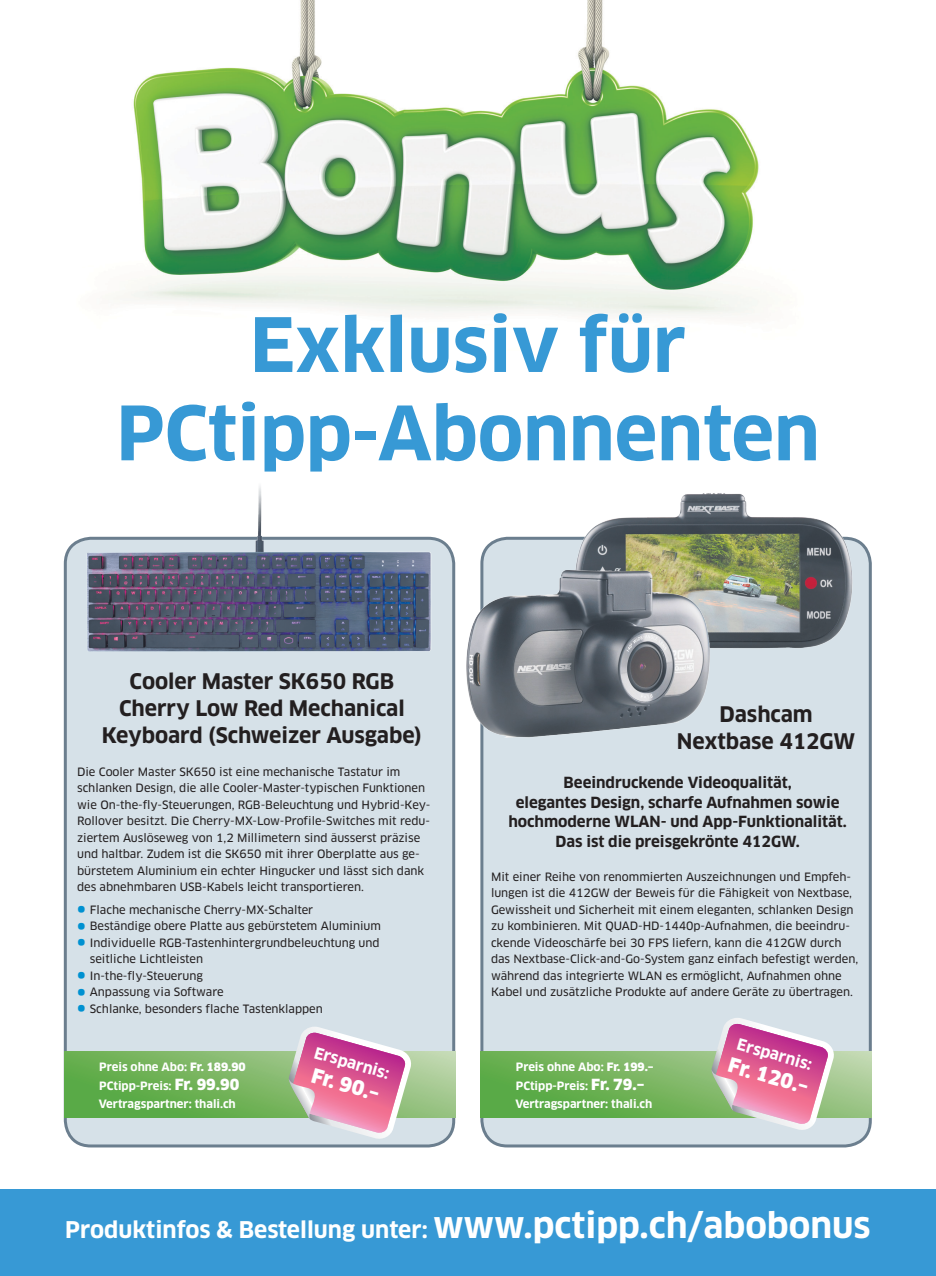
<style>
.page{position:relative;width:936px;height:1276px;background:#fff}
.page>*{position:absolute;margin:0;border:0;box-sizing:border-box;transform-origin:0 0}
.t1{font:700 73.05px/88.3px "Clan OT";letter-spacing:-.005em;color:#3799d5;text-align:center}
.t2{font:700 22.5px "Clan OT";color:#fff}
.t3{font:700 21px/27px "Clan OT";letter-spacing:-.005em;color:#231f20;text-align:center}
.t4{font:900 19.8px "Clan OT";color:#fff}
.t5{font:700 15.6px "Clan OT";color:#fff}
.t6{font:700 15px/19.5px "Clan OT";letter-spacing:-.005em;color:#231f20;text-align:center}
.t7{font:11.25px/16.5px "Clan OT News";letter-spacing:-.005em;color:#231f20}
.t8{font:700 11.25px/18.6px "Clan OT";letter-spacing:-.005em;color:#fff}
.s1{font-family:"Clan OT";font-weight:700;font-size:21px;color:#0091d1}
.s2{font-weight:900}
.s3{font-weight:900;font-size:15px}
.s4{font-size:34.5px}
</style>
<div class="page">
<img style="left:106px;top:0;width:654px;height:315px">
<div style="left:0;top:1190px;width:935px;height:86px;background:#3799d5"></div>
<div style="left:65px;top:538px;width:388px;height:608px;background:#d6e1e8;border-radius:26px"></div>
<svg style="left:64px;top:1051px;width:391px;height:66px;background:#78b561"></svg>
<svg style="left:289px;top:1027px;width:123px;height:112px"></svg>
<div style="left:482px;top:538px;width:388px;height:608px;background:#d6e1e8;border-radius:26px"></div>
<div style="left:480px;top:537px;width:391px;height:610px;border:3px solid #6b7e8e;border-radius:26px"></div>
<svg style="left:481px;top:1051px;width:390px;height:66px;background:#77b561"></svg>
<svg style="left:711px;top:1018px;width:124px;height:112px"></svg>
<img style="left:63px;top:486px;width:393px;height:205px">
<img style="left:574px;top:493px;width:280px;height:155px">
<img style="left:466px;top:570px;width:245px;height:169px">
<h1 class="t1" style="left:116px;top:302px;width:705px">Exklusiv für<br>PCtipp-Abonnenten</h1>
<h3 class="t3" style="left:102px;top:668px;width:322px">Cooler Master SK650 RGB<br>Cherry Low Red Mechanical<br>Keyboard (Schweizer Ausgabe)</h3>
<p class="t7" style="left:77px;top:763px;width:355px">Die Cooler Master SK650 ist eine mechanische Tastatur im schlanken Design, die alle Cooler-Master-typischen Funktionen wie On-the-fly-Steuerungen, RGB-Beleuchtung und Hybrid-Key-Rollover besitzt. Die Cherry-MX-Low-Profile-Switches mit redu&shy;ziertem Auslöseweg von 1,2 Millimetern sind äusserst präzise und haltbar. Zudem ist die SK650 mit ihrer Oberplatte aus ge&shy;bürstetem Aluminium ein echter Hingucker und lässt sich dank des abnehmbaren USB-Kabels leicht transportieren.</p>
<p class="t7" style="left:77px;top:901px;width:238px"><span class="s1">•</span> Flache mechanische Cherry-MX-Schalter</p>
<p class="t7" style="left:77px;top:918px;width:305px"><span class="s1">•</span> Beständige obere Platte aus gebürstetem Aluminium</p>
<p class="t7" style="left:90px;top:934px;width:291px;text-indent:-13px"><span class="s1">•</span> Individuelle RGB-Tastenhintergrundbeleuchtung und seitliche Lichtleisten</p>
<p class="t7" style="left:77px;top:967px;width:127px"><span class="s1">•</span> In-the-fly-Steuerung</p>
<p class="t7" style="left:77px;top:984px;width:148px"><span class="s1">•</span> Anpassung via Software</p>
<p class="t7" style="left:77px;top:1000px;width:247px"><span class="s1">•</span> Schlanke, besonders flache Tastenklappen</p>
<p class="t8" style="left:99px;top:1057px;width:148px">Preis ohne Abo: <span class="s2">Fr. 189.90<br></span>PCtipp-Preis: <span class="s3">Fr. 99.90<br></span>Vertragspartner: thali.ch</p>
<h3 class="t5" style="left:317px;top:1043px;width:79px;rotate:16deg">Ersparnis:</h3>
<h3 class="t4" style="left:315px;top:1063px;width:71px;rotate:16deg">Fr. 90.–</h3>
<h3 class="t3" style="left:677px;top:701px;width:180px">Dashcam<br>Nextbase 412GW</h3>
<h3 class="t6" style="left:508px;top:773px;width:340px">Beeindruckende Videoqualität,<br>elegantes Design, scharfe Aufnahmen sowie hochmoderne WLAN- und App-Funktionalität.<br>Das ist die preisgekrönte 412GW.</h3>
<p class="t7" style="left:491px;top:868px;width:368px">Mit einer Reihe von renommierten Auszeichnungen und Empfeh&shy;lungen ist die 412GW der Beweis für die Fähigkeit von Nextbase, Gewissheit und Sicherheit mit einem eleganten, schlanken Design zu kombinieren. Mit QUAD-HD-1440p-Aufnahmen, die beeindru&shy;ckende Videoschärfe bei 30 FPS liefern, kann die 412GW durch das Nextbase-Click-and-Go-System ganz einfach befestigt werden, während das integrierte WLAN es ermöglicht, Aufnahmen ohne Kabel und zusätzliche Produkte auf andere Geräte zu übertragen.</p>
<h3 class="t5" style="left:740px;top:1034px;width:79px;rotate:16deg">Ersparnis:</h3>
<p class="t8" style="left:516px;top:1057px;width:139px">Preis ohne Abo: <span class="s2">Fr. 199.–</span></p>
<h3 class="t4" style="left:732px;top:1053px;width:84px;rotate:16deg">Fr. 120.–</h3>
<p class="t8" style="left:515px;top:1076px;width:138px">PCtipp-Preis: <span class="s3">Fr. 79.–<br></span>Vertragspartner: thali.ch</p>
<h2 class="t2" style="left:65px;top:1217px;width:807px">Produktinfos &amp; Bestellung unter: <span class="s4">www.pctipp.ch/abobonus</span></h2>
</div>
